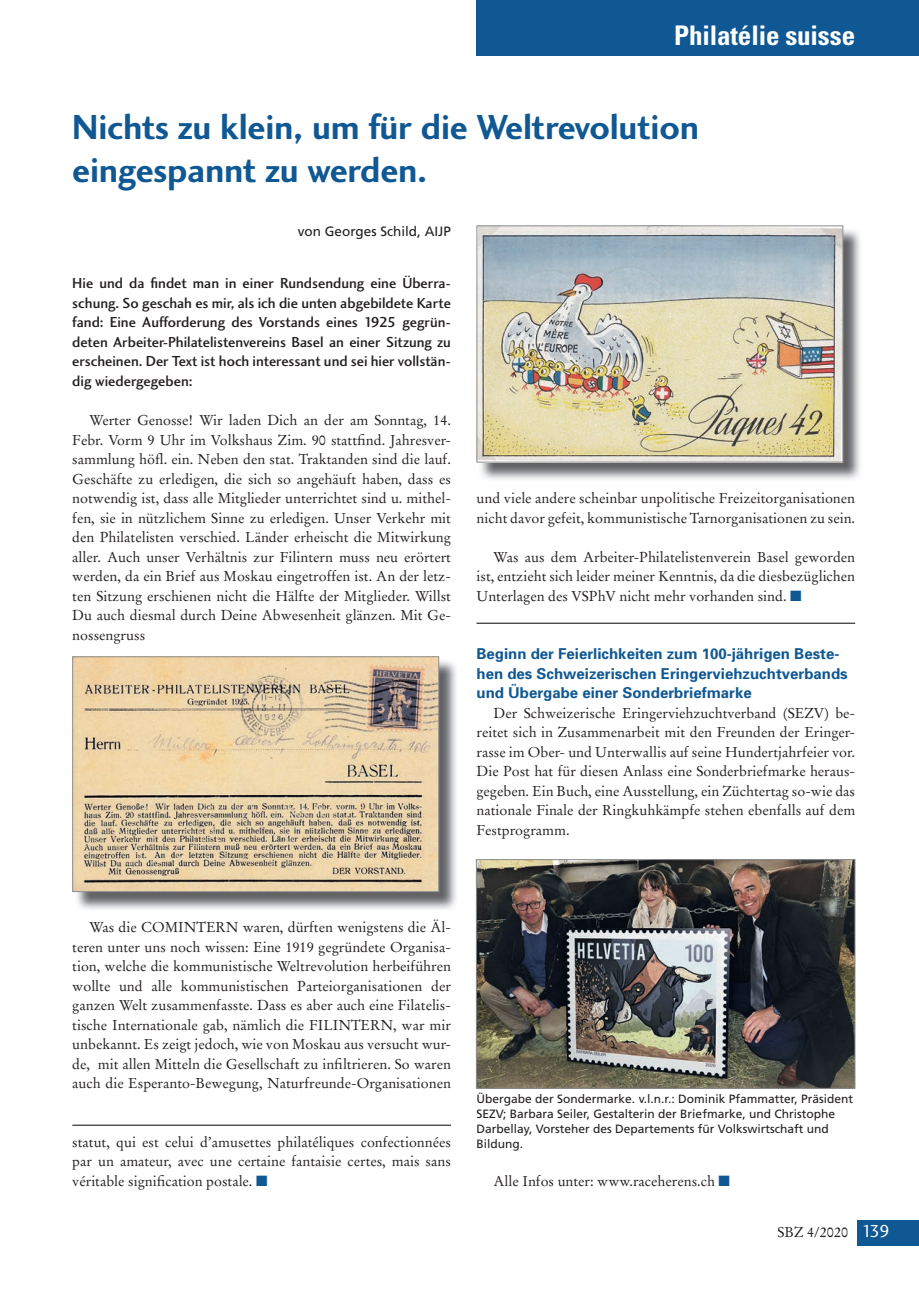
<style>
.page{position:relative;width:919px;height:1289px;background:#fff}
.page>*{position:absolute;margin:0;border:0;box-sizing:border-box;transform-origin:0 0}
.t1{font:36px/43.2px "Charlotte Sans Bold Plain";letter-spacing:-.005em;color:#105893}
.t2{font:700 condensed 27px "Univers";letter-spacing:-.005em;color:#fff}
.t3{font:15px/19.5px "Charlotte Sans Medium Plain";color:#231f20;text-align:justify}
.t4{font:700 15px/19.5px "Univers";color:#105893}
.t5{font:14.25px/19.5px "Stempel Garamond";color:#231f20;text-align:justify}
.t6{font:13.5px "Frutiger";color:#231f20}
.t7{font:12px/15px "Frutiger";color:#231f20}
.s1{color:#105893}
.s2{font-family:"Charlotte Sans Book Plain";font-size:18px;color:#fff}
</style>
<div class="page">
<div style="left:476px;top:0;width:442px;height:55px;background:#105893"></div>
<div style="left:857px;top:1220px;width:61px;height:25px;background:#105893"></div>
<hr style="left:72px;top:1124px;width:379px;height:1px;background:#231f20">
<img style="left:74px;top:658px;width:382px;height:251px">
<img style="left:74px;top:658px;width:363px;height:232px">
<div style="left:72px;top:656px;width:367px;height:236px;border:1px solid #8d8f92"></div>
<img style="left:478px;top:227px;width:382px;height:252px">
<img style="left:478px;top:227px;width:363px;height:233px">
<div style="left:476px;top:225px;width:367px;height:237px;border:1px solid #8d8f92"></div>
<img style="left:478px;top:861px;width:375px;height:225px">
<div style="left:476px;top:859px;width:379px;height:229px;border:1px solid #8b8d90"></div>
<hr style="left:476px;top:622px;width:379px;height:1px;background:#231f20">
<h2 class="t2" style="left:674px;top:18px;width:182px">Philatélie suisse</h2>
<h1 class="t1" style="left:72px;top:105px;width:628px">Nichts zu klein, um für die Weltrevolution eingespannt zu werden.</h1>
<p class="t6" style="left:298px;top:223px;width:155px">von Georges Schild, AIJP</p>
<p class="t3" style="left:72px;top:273px;width:380px">Hie und da findet man in einer Rundsendung eine Überra&shy;schung. So geschah es mir, als ich die unten abgebildete Karte fand: Eine Aufforderung des Vorstands eines 1925 gegrün&shy;deten Arbeiter-Philatelistenvereins Basel an einer Sitzung zu erscheinen. Der Text ist hoch interessant und sei hier vollstän&shy;dig wiedergegeben:</p>
<p class="t5" style="left:72px;top:410px;width:380px;text-indent:17px">Werter Genosse! Wir laden Dich an der am Sonntag, 14.<br>Febr. Vorm 9 Uhr im Volkshaus Zim. 90 stattfind. Jahresver&shy;sammlung höfl. ein. Neben den stat. Traktanden sind die lauf.<br>Geschäfte zu erledigen, die sich so angehäuft haben, dass es notwendig ist, dass alle Mitglieder unterrichtet sind u. mithel&shy;fen, sie in nützlichem Sinne zu erledigen. Unser Verkehr mit den Philatelisten verschied. Länder erheischt die Mitwirkung aller. Auch unser Verhältnis zur Filintern muss neu erörtert werden, da ein Brief aus Moskau eingetroffen ist. An der letz&shy;ten Sitzung erschienen nicht die Hälfte der Mitglieder. Willst Du auch diesmal durch Deine Abwesenheit glänzen. Mit Ge&shy;nossengruss</p>
<p class="t5" style="left:476px;top:488px;width:380px">und viele andere scheinbar unpolitische Freizeitorganisationen nicht davor gefeit, kommunistische Tarnorganisationen zu sein.</p>
<p class="t5" style="left:476px;top:547px;width:380px;text-indent:17px">Was aus dem Arbeiter-Philatelistenverein Basel geworden ist, entzieht sich leider meiner Kenntnis, da die diesbezüglichen Unterlagen des VSPhV nicht mehr vorhanden sind. <span class="s1">■</span></p>
<p class="t4" style="left:476px;top:643px;width:372px">Beginn der Feierlichkeiten zum 100-jährigen Beste&shy;hen des Schweizerischen Eringerviehzuchtverbands und Übergabe einer Sonderbriefmarke</p>
<p class="t5" style="left:476px;top:703px;width:380px;text-indent:17px">Der Schweizerische Eringerviehzuchtverband (SEZV) be&shy;reitet sich in Zusammenarbeit mit den Freunden der Eringer&shy;rasse im Ober- und Unterwallis auf seine Hundertjahrfeier vor.<br>Die Post hat für diesen Anlass eine Sonderbriefmarke heraus&shy;gegeben. Ein Buch, eine Ausstellung, ein Züchtertag so-wie das nationale Finale der Ringkuhkämpfe stehen ebenfalls auf dem Festprogramm.</p>
<p class="t5" style="left:72px;top:917px;width:380px;text-indent:17px">Was die COMINTERN waren, dürften wenigstens die Äl&shy;teren unter uns noch wissen: Eine 1919 gegründete Organisa&shy;tion, welche die kommunistische Weltrevolution herbeiführen wollte und alle kommunistischen Parteiorganisationen der ganzen Welt zusammenfasste. Dass es aber auch eine Filatelis&shy;tische Internationale gab, nämlich die FILINTERN, war mir unbekannt. Es zeigt jedoch, wie von Moskau aus versucht wur&shy;de, mit allen Mitteln die Gesellschaft zu infiltrieren. So waren auch die Esperanto-Bewegung, Naturfreunde-Organisationen</p>
<p class="t5" style="left:72px;top:1132px;width:380px">statut, qui est celui d’amusettes philatéliques confectionnées par un amateur, avec une certaine fantaisie certes, mais sans véritable signification postale. <span class="s1">■</span></p>
<p class="t7" style="left:476px;top:1091px;width:378px">Übergabe der Sondermarke. v.l.n.r.: Dominik Pfammatter, Präsident SEZV; Barbara Seiler, Gestalterin der Briefmarke, und Christophe Darbellay, Vorsteher des Departements für Volkswirtschaft und Bildung.</p>
<p class="t5" style="left:493px;top:1171px;width:238px">Alle Infos unter: www.raceherens.ch <span class="s1">■</span></p>
<p class="t5" style="left:777px;top:1222px;width:114px">SBZ 4/2020 <span class="s2">139</span></p>
</div>
